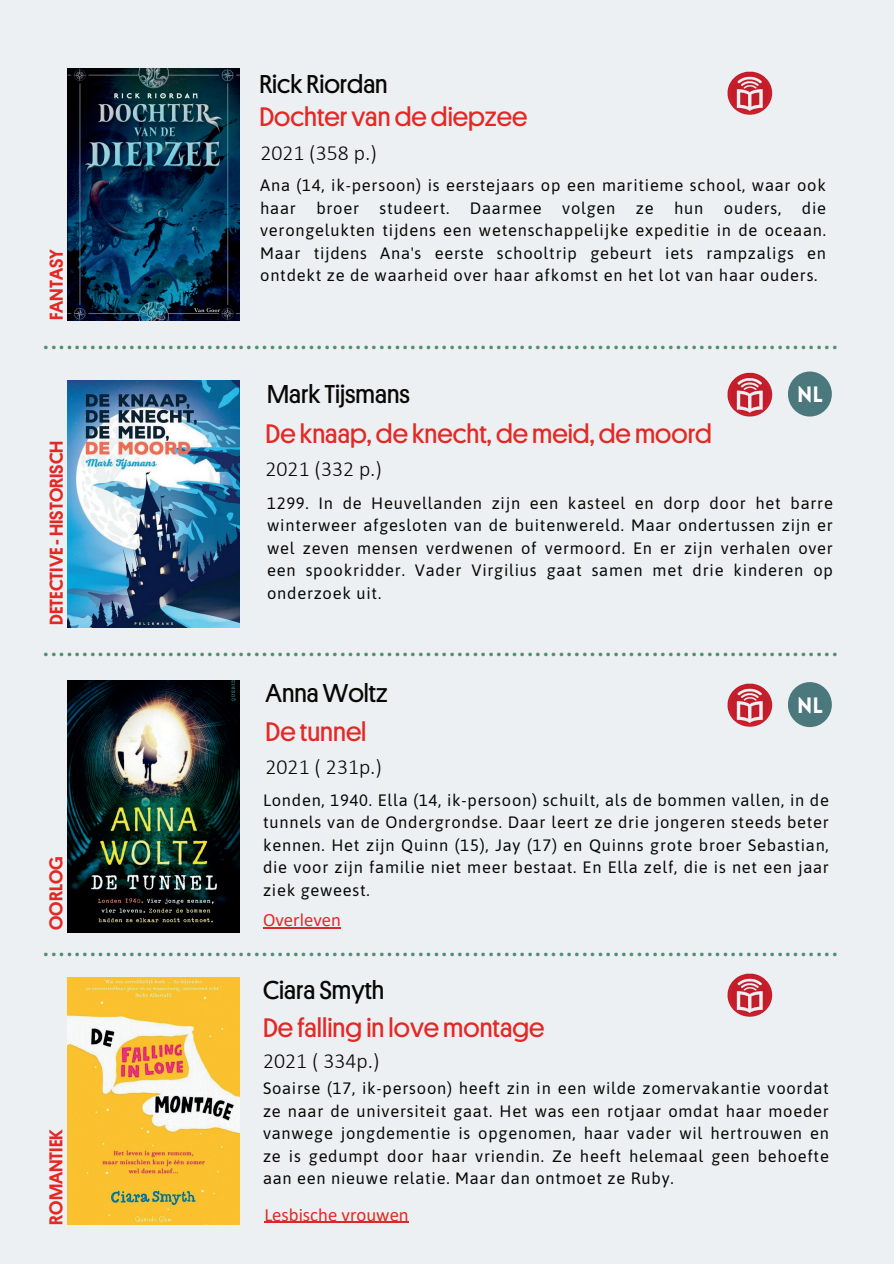
<style>
.page{position:relative;width:894px;height:1264px;background:#fff}
.page>*{position:absolute;margin:0;border:0;box-sizing:border-box;transform-origin:0 0}
.t1{font:27px "Platform";color:#528f6d}
.t2{font:27px "Platform";color:#e32925}
.t3{font:25.95px "Platform";color:#080704}
.t4{font:300 21.75px "Calibri";color:#080704}
.t5{font:900 21.75px "Lovelo";color:#fff}
.t6{font:500 18.75px "Platform";color:#e32925}
.t7{font:18.75px "Calibri";color:#e32925}
.t8{font:16.5px/22.5px "Asap";letter-spacing:.045em;color:#080704;text-align:justify}
</style>
<div class="page">
<div style="left:0;top:0;width:893px;height:1263px;background:#edf0f3"></div>
<img style="left:67px;top:381px;width:172px;height:246px">
<img style="left:67px;top:680px;width:172px;height:252px">
<img style="left:67px;top:977px;width:172px;height:247px">
<img style="left:67px;top:68px;width:172px;height:252px">
<hr style="left:264px;top:1221px;width:144px;height:1px;background:#df2629">
<img style="left:727px;top:71px;width:46px;height:44px">
<img style="left:727px;top:372px;width:46px;height:45px">
<img style="left:727px;top:683px;width:46px;height:44px">
<img style="left:727px;top:973px;width:46px;height:44px">
<svg style="left:788px;top:371px;width:43px;height:45px;fill:#4a787c"></svg>
<svg style="left:788px;top:682px;width:43px;height:45px;fill:#4a787c"></svg>
<hr style="left:263px;top:927px;width:78px;height:1px;background:#df2629">
<p class="t6" style="left:43px;top:320px;width:73px;rotate:-90deg">FANTASY</p>
<h2 class="t3" style="left:259px;top:65px;width:130px">Rick Riordan</h2>
<h1 class="t2" style="left:259px;top:97px;width:269px">Dochter van de diepzee</h1>
<h3 class="t4" style="left:260px;top:139px;width:118px">2021 (358 p.)</h3>
<p class="t8" style="left:260px;top:173px;width:567px">Ana (14, ik-persoon) is eerstejaars op een maritieme school, waar ook haar broer studeert. Daarmee volgen ze hun ouders, die verongelukten tijdens een wetenschappelijke expeditie in de oceaan.<br>Maar tijdens Ana's eerste schooltrip gebeurt iets rampzaligs en ontdekt ze de waarheid over haar afkomst en het lot van haar ouders.</p>
<h1 class="t1" style="left:44px;top:320px;width:795px">......................................................................................................</h1>
<p class="t6" style="left:43px;top:624px;width:186px;rotate:-90deg">DETECTIVE - HISTORISCH</p>
<h2 class="t3" style="left:267px;top:375px;width:144px">Mark Tijsmans</h2>
<h1 class="t2" style="left:265px;top:414px;width:448px">De knaap, de knecht, de meid, de moord</h1>
<h3 class="t4" style="left:265px;top:455px;width:118px">2021 (332 p.)</h3>
<h3 class="t5" style="left:796px;top:381px;width:27px">NL</h3>
<p class="t8" style="left:267px;top:490px;width:567px">1299. In de Heuvellanden zijn een kasteel en dorp door het barre winterweer afgesloten van de buitenwereld. Maar ondertussen zijn er wel zeven mensen verdwenen of vermoord. En er zijn verhalen over een spookridder. Vader Virgilius gaat samen met drie kinderen op onderzoek uit.</p>
<h1 class="t1" style="left:44px;top:627px;width:795px">......................................................................................................</h1>
<p class="t6" style="left:42px;top:929px;width:75px;rotate:-90deg">OORLOG</p>
<h2 class="t3" style="left:265px;top:674px;width:123px">Anna Woltz</h2>
<h1 class="t2" style="left:265px;top:711px;width:102px">De tunnel</h1>
<h3 class="t4" style="left:265px;top:752px;width:118px">2021 ( 231p.)</h3>
<h3 class="t5" style="left:796px;top:691px;width:27px">NL</h3>
<p class="t8" style="left:263px;top:788px;width:567px">Londen, 1940. Ella (14, ik-persoon) schuilt, als de bommen vallen, in de tunnels van de Ondergrondse. Daar leert ze drie jongeren steeds beter kennen. Het zijn Quinn (15), Jay (17) en Quinns grote broer Sebastian, die voor zijn familie niet meer bestaat. En Ella zelf, die is net een jaar ziek geweest.</p>
<p class="t7" style="left:263px;top:906px;width:79px">Overleven</p>
<h1 class="t1" style="left:44px;top:927px;width:795px">......................................................................................................</h1>
<p class="t6" style="left:42px;top:1224px;width:97px;rotate:-90deg">ROMANTIEK</p>
<h2 class="t3" style="left:263px;top:971px;width:123px">Ciara Smyth</h2>
<h1 class="t2" style="left:263px;top:1008px;width:283px">De falling in love montage</h1>
<h3 class="t4" style="left:263px;top:1047px;width:118px">2021 ( 334p.)</h3>
<p class="t8" style="left:263px;top:1076px;width:567px">Soairse (17, ik-persoon) heeft zin in een wilde zomervakantie voordat ze naar de universiteit gaat. Het was een rotjaar omdat haar moeder vanwege jongdementie is opgenomen, haar vader wil hertrouwen en ze is gedumpt door haar vriendin. Ze heeft helemaal geen behoefte aan een nieuwe relatie. Maar dan ontmoet ze Ruby.</p>
<p class="t7" style="left:264px;top:1201px;width:146px">Lesbische vrouwen</p>
</div>
